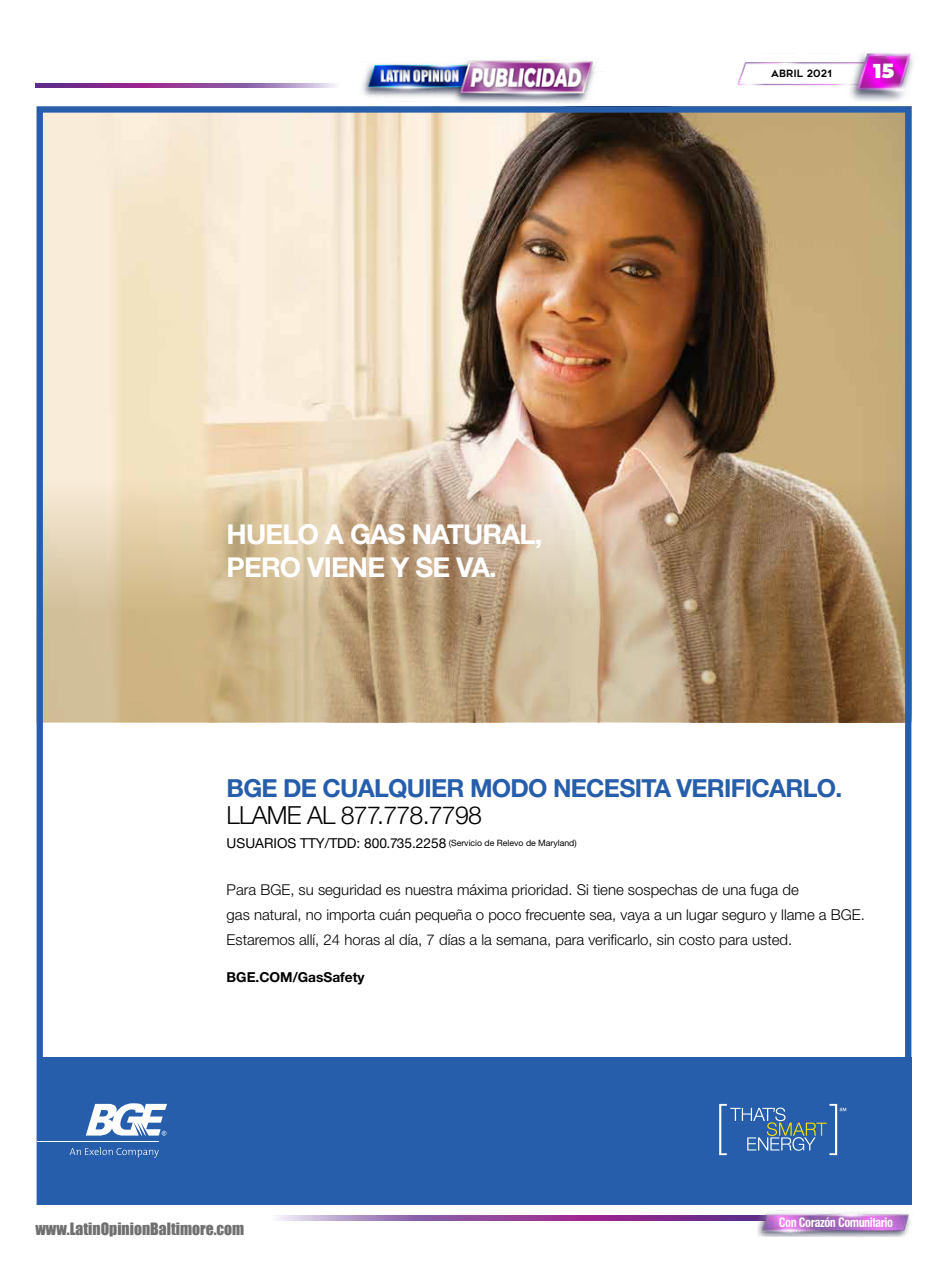
<style>
.page{position:relative;width:949px;height:1279px;background:#fff}
.page>*{position:absolute;margin:0;border:0;box-sizing:border-box;transform-origin:0 0}
.t1{font:700 27.38px/32.4px "Helvetica Neue LT Std";letter-spacing:-.03em;color:#fff}
.t2{font:700 24.88px "Helvetica Neue LT Std";letter-spacing:-.03em;color:#265eac}
.t3{font:300 24.88px "Helvetica Neue LT Std";letter-spacing:-.03em;color:#000}
.t4{font:900 20px "Montserrat";color:#fff}
.t5{font:15.62px "Impact";color:#707070}
.t6{font:300 15px/24.9px "Helvetica Neue LT Std";color:#000}
.t7{font:13.75px "Helvetica Neue LT Std";color:#000}
.t8{font:700 13.75px "Helvetica Neue LT Std";color:#000}
.t9{font:700 condensed 12.5px "Swiss 721 BT";letter-spacing:-.04em;color:#fff}
.t10{font:10px "Geometos";letter-spacing:.005em;color:#000}
.s1{font-size:8.75px}
</style>
<div class="page">
<img style="left:737px;top:53px;width:176px;height:48px">
<svg style="left:276px;top:1215px;width:481px;height:4px;background:#9756a4"></svg>
<svg style="left:35px;top:84px;width:301px;height:4px"></svg>
<img style="left:362px;top:58px;width:233px;height:45px">
<img style="left:757px;top:1210px;width:153px;height:25px">
<img style="left:44px;top:113px;width:860px;height:366px">
<svg style="left:44px;top:479px;width:860px;height:243px;background:#bfa583"></svg>
<div style="left:37px;top:106px;width:874px;height:1098px;border:6px solid #265eac"></div>
<div style="left:37px;top:1057px;width:874px;height:147px;background:#265eac"></div>
<svg style="left:719px;top:1103px;width:127px;height:51px"></svg>
<hr style="left:49px;top:1141px;width:110px;height:1px;background:#fff">
<svg style="left:70px;top:1147px;width:89px;height:10px"></svg>
<svg style="left:86px;top:1103px;width:81px;height:32px"></svg>
<svg style="left:37px;top:1141px;width:12px;height:1px"></svg>
<p class="t10" style="left:771px;top:67px;width:62px">Abril 2021</p>
<h3 class="t4" style="left:873px;top:56px;width:23px">15</h3>
<h1 class="t1" style="left:227px;top:517px;width:317px">HUELO A GAS NATURAL,<br>PERO VIENE Y SE VA.</h1>
<h2 class="t2" style="left:227px;top:772px;width:617px">BGE DE CUALQUIER MODO NECESITA VERIFICARLO.</h2>
<h2 class="t3" style="left:227px;top:800px;width:257px">LLAME AL 877.778.7798</h2>
<p class="t7" style="left:227px;top:834px;width:351px">USUARIOS TTY/TDD: 800.735.2258 <span class="s1">(Servicio de Relevo de Maryland)</span></p>
<p class="t6" style="left:227px;top:876px;width:640px">Para BGE, su seguridad es nuestra máxima prioridad. Si tiene sospechas de una fuga de<br>gas natural, no importa cuán pequeña o poco frecuente sea, vaya a un lugar seguro y llame a BGE.<br>Estaremos allí, 24 horas al día, 7 días a la semana, para verificarlo, sin costo para usted.</p>
<p class="t8" style="left:227px;top:968px;width:140px">BGE.COM/GasSafety</p>
<p class="t5" style="left:35px;top:1216px;width:210px">www.LatinOpinionBaltimore.com</p>
<p class="t9" style="left:779px;top:1214px;width:116px">Con Corazón Comunitario</p>
</div>
